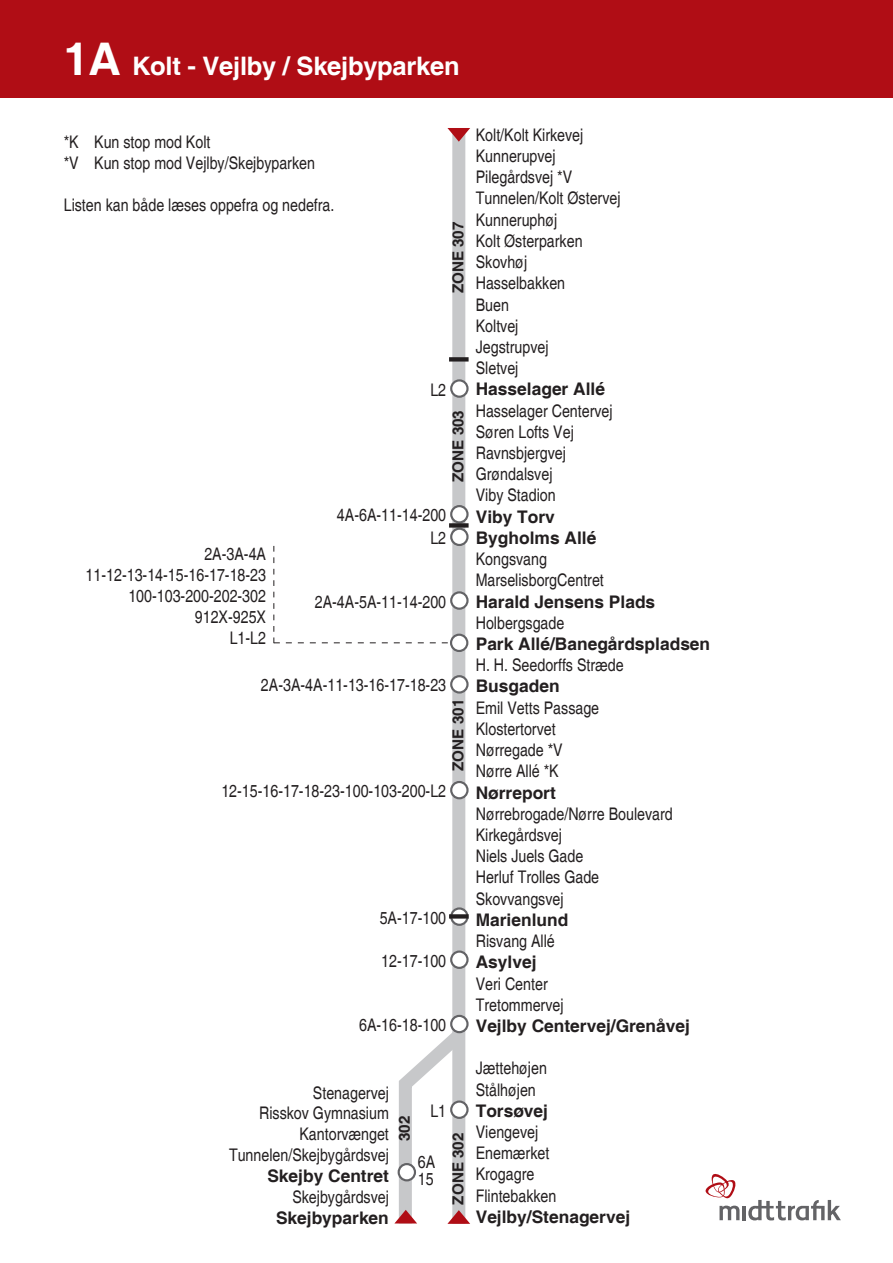
<style>
.page{position:relative;width:893px;height:1263px;background:#fff}
.page>*{position:absolute;margin:0;border:0;box-sizing:border-box;transform-origin:0 0}
.t1{font:700 25.5px "Helvetica";letter-spacing:-.01em;color:#fff}
.t2{font:condensed 17.4px/21.1px "Helvetica";color:#231f20}
.t3{font:700 17.4px/21.1px "Helvetica";color:#231f20}
.t4{font:700 15.15px "Helvetica";color:#231f20}
.s1{font-size:45px}
</style>
<div class="page">
<div style="left:0;top:0;width:893px;height:98px;background:#b00d15"></div>
<svg style="left:719px;top:1205px;width:20px;height:15px"></svg>
<svg style="left:748px;top:1200px;width:93px;height:20px"></svg>
<hr style="left:743px;top:1206px;width:3px;height:14px;background:#636366">
<svg style="left:705px;top:1174px;width:31px;height:25px"></svg>
<div style="left:452px;top:133px;width:13px;height:1091px;background:#c7c8ca"></div>
<div style="left:451px;top:506px;width:16px;height:16px;background:#fff;border-radius:50%"></div>
<div style="left:450px;top:505px;width:19px;height:18px;border:2px solid #636366;border-radius:50%"></div>
<div style="left:451px;top:529px;width:16px;height:16px;background:#fff;border-radius:50%"></div>
<div style="left:450px;top:528px;width:19px;height:18px;border:2px solid #636366;border-radius:50%"></div>
<svg style="left:451px;top:592px;width:16px;height:17px"></svg>
<div style="left:450px;top:591px;width:19px;height:19px;border:2px solid #636366;border-radius:50%"></div>
<svg style="left:451px;top:676px;width:16px;height:16px"></svg>
<div style="left:450px;top:675px;width:19px;height:19px;border:2px solid #636366;border-radius:50%"></div>
<div style="left:451px;top:782px;width:16px;height:16px;background:#fff;border-radius:50%"></div>
<div style="left:450px;top:781px;width:19px;height:18px;border:2px solid #636366;border-radius:50%"></div>
<svg style="left:451px;top:908px;width:16px;height:17px"></svg>
<div style="left:450px;top:907px;width:19px;height:19px;border:2px solid #636366;border-radius:50%"></div>
<svg style="left:451px;top:951px;width:16px;height:17px"></svg>
<div style="left:450px;top:950px;width:19px;height:19px;border:2px solid #636366;border-radius:50%"></div>
<div style="left:450px;top:1015px;width:19px;height:18px;border:2px solid #636366;border-radius:50%"></div>
<div style="left:449px;top:357px;width:20px;height:5px;background:#231f20"></div>
<div style="left:449px;top:523px;width:20px;height:5px;background:#231f20"></div>
<svg style="left:449px;top:914px;width:20px;height:4px"></svg>
<svg style="left:447px;top:128px;width:23px;height:14px"></svg>
<svg style="left:394px;top:1016px;width:76px;height:208px"></svg>
<div style="left:399px;top:1164px;width:16px;height:16px;background:#fff;border-radius:50%"></div>
<div style="left:398px;top:1163px;width:18px;height:18px;border:2px solid #636366;border-radius:50%"></div>
<svg style="left:451px;top:380px;width:16px;height:17px"></svg>
<div style="left:450px;top:379px;width:19px;height:19px;border:2px solid #636366;border-radius:50%"></div>
<svg style="left:451px;top:1101px;width:16px;height:17px"></svg>
<div style="left:450px;top:1100px;width:19px;height:19px;border:2px solid #636366;border-radius:50%"></div>
<div style="left:451px;top:635px;width:16px;height:16px;background:#fff;border-radius:50%"></div>
<div style="left:450px;top:634px;width:18px;height:18px;border:2px solid #636366;border-radius:50%"></div>
<svg style="left:273px;top:546px;width:175px;height:97px"></svg>
<h1 class="t1" style="left:64px;top:51px;width:397px"><span class="s1">1A</span> Kolt - Vejlby / Skejbyparken</h1>
<p class="t2" style="left:64px;top:132px;width:253px">*K Kun stop mod Kolt<br>*V Kun stop mod Vejlby/Skejbyparken</p>
<p class="t2" style="left:64px;top:194px;width:272px">Listen kan både læses oppefra og nedefra.</p>
<p class="t4" style="left:449px;top:293px;width:73px;rotate:-90deg">ZONE 307</p>
<p class="t2" style="left:430px;top:379px;width:17px">L2</p>
<p class="t4" style="left:449px;top:482px;width:73px;rotate:-90deg">ZONE 303</p>
<p class="t2" style="left:86px;top:544px;width:182px;text-align:right">2A-3A-4A<br>11-12-13-14-15-16-17-18-23<br>100-103-200-202-302<br>912X-925X<br>L1-L2</p>
<p class="t2" style="left:337px;top:504px;width:111px;line-height:22.6px;text-align:right">4A-6A-11-14-200<br>L2</p>
<p class="t2" style="left:315px;top:591px;width:133px">2A-4A-5A-11-14-200</p>
<p class="t2" style="left:261px;top:675px;width:187px">2A-3A-4A-11-13-16-17-18-23</p>
<p class="t4" style="left:449px;top:771px;width:73px;rotate:-90deg">ZONE 301</p>
<p class="t2" style="left:221px;top:781px;width:226px">12-15-16-17-18-23-100-103-200-L2</p>
<p class="t2" style="left:380px;top:907px;width:68px">5A-17-100</p>
<p class="t2" style="left:381px;top:950px;width:66px">12-17-100</p>
<p class="t2" style="left:359px;top:1014px;width:89px">6A-16-18-100</p>
<p class="t2" style="left:229px;top:1082px;width:161px;text-align:right">Stenagervej<br>Risskov Gymnasium<br>Kantorvænget<br>Tunnelen/Skejbygårdsvej</p>
<p class="t3" style="left:267px;top:1166px;width:123px">Skejby Centret</p>
<p class="t2" style="left:292px;top:1186px;width:98px">Skejbygårdsvej</p>
<p class="t3" style="left:276px;top:1208px;width:114px">Skejbyparken</p>
<p class="t4" style="left:395px;top:1141px;width:27px;rotate:-90deg">302</p>
<p class="t2" style="left:430px;top:1100px;width:17px">L1</p>
<p class="t2" style="left:418px;top:1153px;width:19px;line-height:17.1px">6A<br>15</p>
<p class="t4" style="left:449px;top:1204px;width:73px;rotate:-90deg">ZONE 302</p>
<p class="t2" style="left:476px;top:124px;width:146px">Kolt/Kolt Kirkevej<br>Kunnerupvej<br>Pilegårdsvej *V<br>Tunnelen/Kolt Østervej<br>Kunneruphøj<br>Kolt Østerparken<br>Skovhøj<br>Hasselbakken<br>Buen<br>Koltvej<br>Jegstrupvej<br>Sletvej</p>
<p class="t3" style="left:476px;top:379px;width:131px">Hasselager Allé</p>
<p class="t2" style="left:476px;top:400px;width:138px">Hasselager Centervej<br>Søren Lofts Vej<br>Ravnsbjergvej<br>Grøndalsvej<br>Viby Stadion</p>
<p class="t3" style="left:476px;top:507px;width:122px">Viby Torv<br>Bygholms Allé</p>
<p class="t2" style="left:476px;top:549px;width:130px">Kongsvang<br>MarselisborgCentret</p>
<p class="t3" style="left:476px;top:592px;width:181px">Harald Jensens Plads</p>
<p class="t2" style="left:476px;top:612px;width:90px">Holbergsgade</p>
<p class="t3" style="left:476px;top:634px;width:236px">Park Allé/Banegårdspladsen</p>
<p class="t2" style="left:476px;top:655px;width:149px">H. H. Seedorffs Stræde</p>
<p class="t3" style="left:476px;top:677px;width:85px">Busgaden</p>
<p class="t2" style="left:476px;top:697px;width:125px">Emil Vetts Passage<br>Klostertorvet<br>Nørregade *V<br>Nørre Allé *K</p>
<p class="t3" style="left:476px;top:783px;width:82px">Nørreport</p>
<p class="t2" style="left:476px;top:803px;width:199px">Nørrebrogade/Nørre Boulevard<br>Kirkegårdsvej<br>Niels Juels Gade<br>Herluf Trolles Gade<br>Skovvangsvej</p>
<p class="t3" style="left:476px;top:910px;width:94px">Marienlund</p>
<p class="t2" style="left:476px;top:930px;width:81px">Risvang Allé</p>
<p class="t3" style="left:476px;top:952px;width:62px">Asylvej</p>
<p class="t2" style="left:476px;top:973px;width:89px">Veri Center<br>Tretommervej</p>
<p class="t3" style="left:476px;top:1016px;width:216px">Vejlby Centervej/Grenåvej</p>
<p class="t2" style="left:476px;top:1058px;width:73px">Jættehøjen<br>Stålhøjen</p>
<p class="t3" style="left:476px;top:1101px;width:74px">Torsøvej</p>
<p class="t2" style="left:476px;top:1121px;width:82px">Viengevej<br>Enemærket<br>Krogagre<br>Flintebakken</p>
<p class="t3" style="left:476px;top:1207px;width:156px">Vejlby/Stenagervej</p>
</div>
